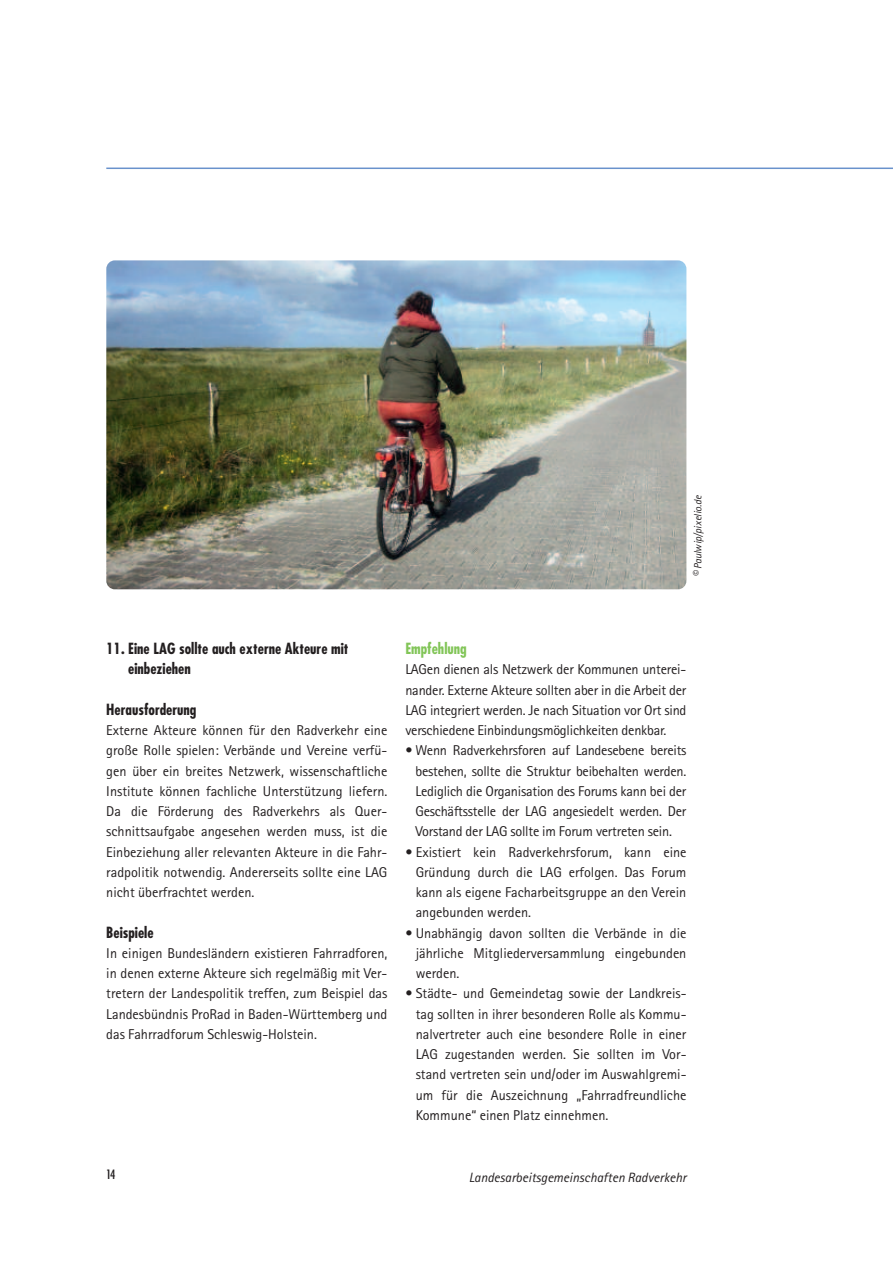
<style>
.page{position:relative;width:893px;height:1263px;background:#fff}
.page>*{position:absolute;margin:0;border:0;box-sizing:border-box;transform-origin:0 0}
.t1{font:700 condensed 15px/20.2px "Futura";color:#231f20}
.t2{font:700 condensed 15px "Futura";color:#82c558}
.t3{font:14.25px/20.2px "Agfa Rotis Sans Serif";color:#231f20;text-align:justify}
.t4{font:italic 13.5px "Agfa Rotis Sans Serif";color:#231f20}
.t5{font:500 13.5px "Futura Condensed BQ";color:#231f20}
.t6{font:italic 10.5px "Agfa Rotis Sans Serif";color:#231f20}
.s1{font-size:12px}
</style>
<div class="page">
<hr style="left:106px;top:168px;width:787px;height:1px;background:#6992cc">
<img style="left:106px;top:260px;width:580px;height:329px;border-radius:9px">
<p class="t6" style="left:694px;top:577px;width:84px;rotate:-90deg"><span class="s1">©</span> Paulwip/pixelio.de</p>
<p class="t1" style="left:128px;top:640px;width:222px;text-indent:-22px">11. Eine LAG sollte auch externe Akteure mit einbeziehen</p>
<p class="t1" style="left:106px;top:700px;width:92px">Herausforderung</p>
<p class="t3" style="left:106px;top:722px;width:283px">Externe Akteure können für den Radverkehr eine große Rolle spielen: Verbände und Vereine verfü&shy;gen über ein breites Netzwerk, wissenschaftliche Institute können fachliche Unterstützung liefern.<br>Da die Förderung des Radverkehrs als Quer&shy;schnittsaufgabe angesehen werden muss, ist die Einbeziehung aller relevanten Akteure in die Fahr&shy;radpolitik notwendig. Andererseits sollte eine LAG nicht überfrachtet werden.</p>
<p class="t1" style="left:106px;top:923px;width:49px">Beispiele</p>
<p class="t3" style="left:106px;top:944px;width:283px">In einigen Bundesländern existieren Fahrradforen, in denen externe Akteure sich regelmäßig mit Ver&shy;tretern der Landespolitik treffen, zum Beispiel das Landesbündnis ProRad in Baden-Württemberg und das Fahrradforum Schleswig-Holstein.</p>
<p class="t2" style="left:405px;top:642px;width:63px">Empfehlung</p>
<p class="t3" style="left:405px;top:661px;width:283px">LAGen dienen als Netzwerk der Kommunen unterei&shy;nander. Externe Akteure sollten aber in die Arbeit der LAG integriert werden. Je nach Situation vor Ort sind verschiedene Einbindungsmöglichkeiten denkbar.</p>
<p class="t3" style="left:415px;top:742px;width:273px;text-indent:-10px">• Wenn Radverkehrsforen auf Landesebene bereits bestehen, sollte die Struktur beibehalten werden.<br>Lediglich die Organisation des Forums kann bei der Geschäftsstelle der LAG angesiedelt werden. Der Vorstand der LAG sollte im Forum vertreten sein.</p>
<p class="t3" style="left:416px;top:843px;width:272px;text-indent:-10px">• Existiert kein Radverkehrsforum, kann eine Gründung durch die LAG erfolgen. Das Forum kann als eigene Facharbeitsgruppe an den Verein angebunden werden.</p>
<p class="t3" style="left:416px;top:924px;width:272px;text-indent:-10px">• Unabhängig davon sollten die Verbände in die jährliche Mitgliederversammlung eingebunden werden.</p>
<p class="t3" style="left:416px;top:985px;width:272px;text-indent:-10px">• Städte- und Gemeindetag sowie der Landkreis&shy;tag sollten in ihrer besonderen Rolle als Kommu&shy;nalvertreter auch eine besondere Rolle in einer LAG zugestanden werden. Sie sollten im Vor&shy;stand vertreten sein und/oder im Auswahlgremi&shy;um für die Auszeichnung „Fahrradfreundliche Kommune“ einen Platz einnehmen.</p>
<p class="t5" style="left:106px;top:1167px;width:11px">14</p>
<p class="t4" style="left:469px;top:1172px;width:219px">Landesarbeitsgemeinschaften Radverkehr</p>
</div>
